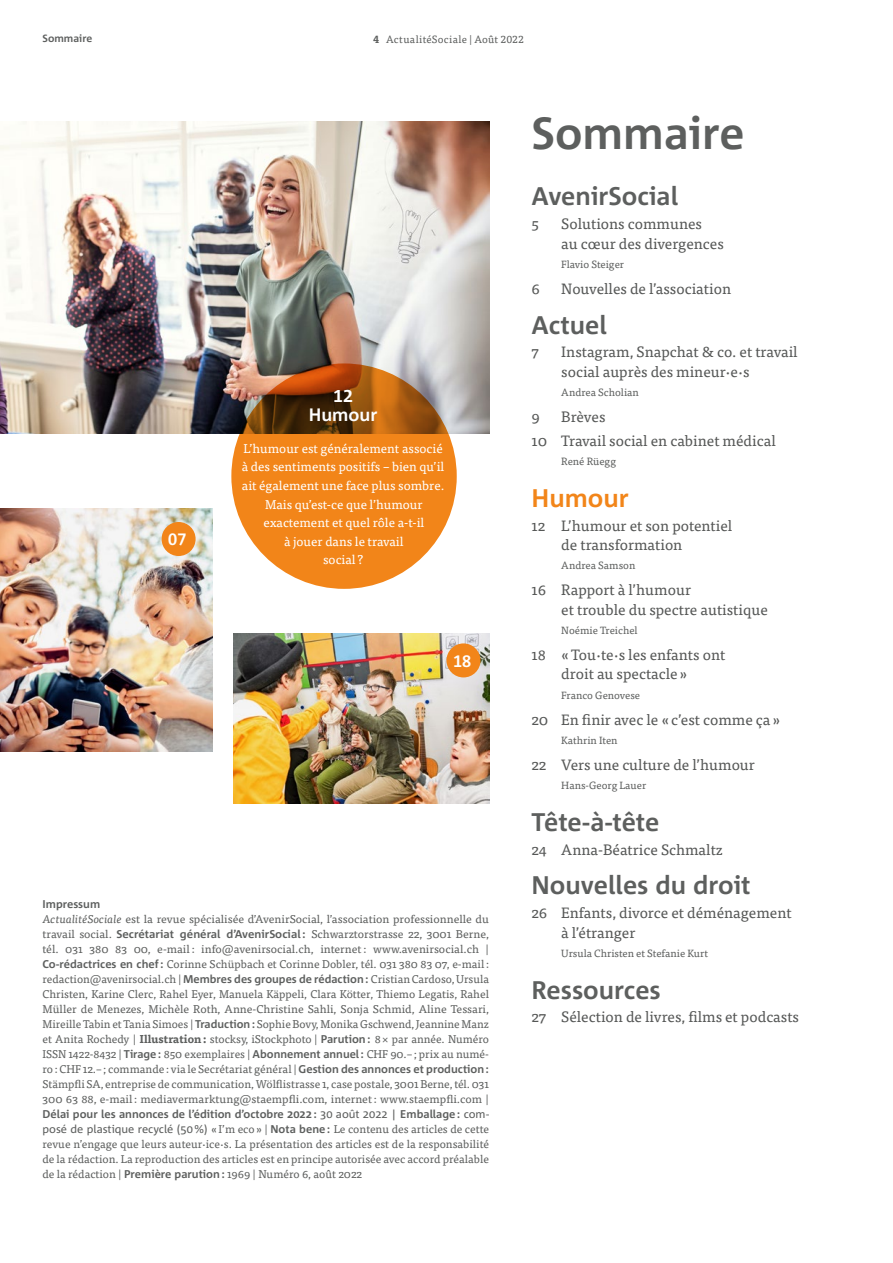
<style>
.page{position:relative;width:893px;height:1263px;background:#fff}
.page>*{position:absolute;margin:0;border:0;box-sizing:border-box;transform-origin:0 0}
.t1{font:700 45px "Corpid Office C1";color:#5d5f5e}
.t2{font:700 25.5px "Corpid Office C1";color:#5d5f5e}
.t3{font:700 25.5px "Corpid Office C1";color:#f28519}
.t4{font:700 18px/19.5px "Corpid Office C1";color:#fff;text-align:center}
.t5{font:700 16.5px "Corpid Office C1";color:#fff}
.t6{font:15px/19.5px "Tisa Pro";color:#555756}
.t7{font:12.75px/18.6px "Tisa Pro";color:#fff;text-align:center}
.t8{font:11.25px/15px "Tisa Pro";color:#5d5f5e;text-align:justify}
.t9{font:700 11.25px "Corpid Office C1";color:#5d5f5e}
.t10{font:10.5px "Tisa Pro";color:#5d5f5e}
.t11{font:10.5px "Tisa Pro";letter-spacing:.02em;color:#5d5f5e}
.t12{font:700 10.5px "Corpid Office C1";color:#5d5f5e}
.s1{font-weight:700}
.s2{font-style:italic}
.s3{font-family:"Corpid Office C1";font-weight:700}
.s4{font-weight:400}
.s5{font-family:"Corpid Office C1"}
</style>
<div class="page">
<img style="left:0;top:121px;width:489px;height:313px">
<img style="left:0;top:509px;width:213px;height:243px">
<img style="left:234px;top:633px;width:255px;height:170px">
<svg style="left:231px;top:363px;width:226px;height:226px;background:#d57416"></svg>
<div style="left:446px;top:643px;width:34px;height:34px;background:#f28519;border-radius:50%"></div>
<div style="left:162px;top:522px;width:34px;height:34px;background:#f28519;border-radius:50%"></div>
<p class="t12" style="left:43px;top:32px;width:51px">Sommaire</p>
<p class="t11" style="left:373px;top:31px;width:152px"><span class="s1">4</span> ActualitéSociale | Août 2022</p>
<h3 class="t5" style="left:168px;top:529px;width:20px">07</h3>
<h3 class="t4" style="left:309px;top:385px;width:70px">12<br>Humour</h3>
<p class="t7" style="left:242px;top:438px;width:204px">L’humour est généralement associé à des sentiments positifs – bien qu’il ait également une face plus sombre.<br>Mais qu’est-ce que l’humour exactement et quel rôle a-t-il<br>à jouer dans le travail<br>social ?</p>
<h3 class="t5" style="left:453px;top:651px;width:20px">18</h3>
<p class="t9" style="left:43px;top:897px;width:59px">Impressum</p>
<p class="t8" style="left:43px;top:911px;width:448px"><span class="s2">ActualitéSociale</span> est la revue spécialisée d’AvenirSocial, l’association professionnelle du travail social. <span class="s3">Secrétariat général d’AvenirSocial:</span> Schwarztorstrasse 22, 3001 Berne, tél. 031 380 83 00, e-mail: info@avenirsocial.ch, internet: www.avenirsocial.ch | <span class="s3">Co-rédactrices en chef:</span> Corinne Schüpbach et Corinne Dobler, tél. 031 380 83 07, e-mail: redaction@avenirsocial.ch | <span class="s3">Membres des groupes de rédaction:</span> Cristian Cardoso, Ursula Christen, Karine Clerc, Rahel Eyer, Manuela Käppeli, Clara Kötter, Thiemo Legatis, Rahel Müller de Menezes, Michèle Roth, Anne-Christine Sahli, Sonja Schmid, Aline Tessari, Mireille Tabin et Tania Simoes | <span class="s3">Traduction:</span> Sophie Bovy, Monika Gschwend, Jeannine Manz et Anita Rochedy | <span class="s1">Illustration:</span> stocksy, iStockphoto | <span class="s3">Parution:</span> 8× par année. Numéro ISSN 1422-8432 | <span class="s3">Tirage:</span> 850 -exemplaires | <span class="s3">Abonnement annuel:</span> CHF 90.– ; prix au numé&shy;ro: CHF 12.–; commande : via le Secrétariat général | <span class="s3">Gestion des annonces et production:<br></span>Stämpfli SA, entreprise de communication, Wölflistrasse 1, case postale, 3001 Berne, tél. 031<br>300 63 88, e-mail: mediavermarktung@staempfli.com, internet: www.staempfli.com |</p>
<p class="t9" style="left:43px;top:1107px;width:448px">Délai pour les annonces de l’édition d’octobre 2022: <span class="s4">30 août 2022 |</span> Emballage: <span class="s4">com-</span></p>
<p class="t8" style="left:43px;top:1121px;width:448px"><span class="s5">posé de plastique recyclé (50%)</span> «I’m eco» | <span class="s3">Nota bene:</span> Le contenu des articles de cette revue n’engage que leurs auteur·ice·s. La présentation des articles est de la responsabilité de la rédaction. La reproduction des articles est en principe autorisée avec accord préalable de la rédaction | <span class="s3">Première parution:</span> 1969 | Numéro 6, août 2022</p>
<h1 class="t1" style="left:531px;top:105px;width:214px">Sommaire</h1>
<h2 class="t2" style="left:531px;top:180px;width:148px">AvenirSocial</h2>
<h3 class="t6" style="left:531px;top:213px;width:9px">5</h3>
<h3 class="t6" style="left:561px;top:213px;width:164px">Solutions communes<br>au cœur des divergences</h3>
<p class="t10" style="left:561px;top:256px;width:64px">Flavio Steiger</p>
<h3 class="t6" style="left:531px;top:278px;width:10px">6</h3>
<h3 class="t6" style="left:561px;top:278px;width:171px">Nouvelles de l’association</h3>
<h2 class="t2" style="left:531px;top:309px;width:77px">Actuel</h2>
<h3 class="t6" style="left:531px;top:341px;width:9px">7</h3>
<h3 class="t6" style="left:561px;top:341px;width:238px">Instagram, Snapchat &amp; co. et travail social auprès des mineur·e·s</h3>
<p class="t10" style="left:561px;top:385px;width:79px">Andrea Scholian</p>
<h3 class="t6" style="left:531px;top:406px;width:10px">9</h3>
<h3 class="t6" style="left:531px;top:404px;width:246px;line-height:23.7px;text-indent:30px">Brèves<br>10 Travail social en cabinet médical</h3>
<p class="t10" style="left:561px;top:453px;width:56px">René Rüegg</p>
<h2 class="t3" style="left:531px;top:482px;width:99px">Humour</h2>
<h3 class="t6" style="left:561px;top:515px;width:173px;text-indent:-30px">12 L’humour et son potentiel de transformation</h3>
<p class="t10" style="left:561px;top:558px;width:76px">Andrea Samson</p>
<h3 class="t6" style="left:561px;top:579px;width:208px;text-indent:-30px">16 Rapport à l’humour<br>et trouble du spectre autistique</h3>
<p class="t10" style="left:561px;top:622px;width:78px">Noémie Treichel</p>
<h3 class="t6" style="left:531px;top:644px;width:195px;text-align:center">18 «Tou·te·s les enfants ont droit au spectacle»</h3>
<p class="t10" style="left:561px;top:687px;width:80px">Franco Genovese</p>
<h3 class="t6" style="left:531px;top:709px;width:250px">20 En finir avec le «c’est comme ça»</h3>
<p class="t10" style="left:561px;top:732px;width:58px">Kathrin Iten</p>
<h3 class="t6" style="left:531px;top:754px;width:225px">22 Vers une culture de l’humour</h3>
<p class="t10" style="left:561px;top:777px;width:87px">Hans-Georg Lauer</p>
<h2 class="t2" style="left:531px;top:806px;width:129px">Tête-à-tête</h2>
<h3 class="t6" style="left:531px;top:839px;width:193px">24 Anna-Béatrice Schmaltz</h3>
<h2 class="t2" style="left:531px;top:869px;width:221px">Nouvelles du droit</h2>
<h3 class="t6" style="left:561px;top:902px;width:232px;text-indent:-30px">26 Enfants, divorce et déménagement à l’étranger</h3>
<p class="t10" style="left:561px;top:945px;width:148px">Ursula Christen et Stefanie Kurt</p>
<h2 class="t2" style="left:531px;top:974px;width:131px">Ressources</h2>
<h3 class="t6" style="left:531px;top:1006px;width:269px">27 Sélection de livres, films et podcasts</h3>
</div>
